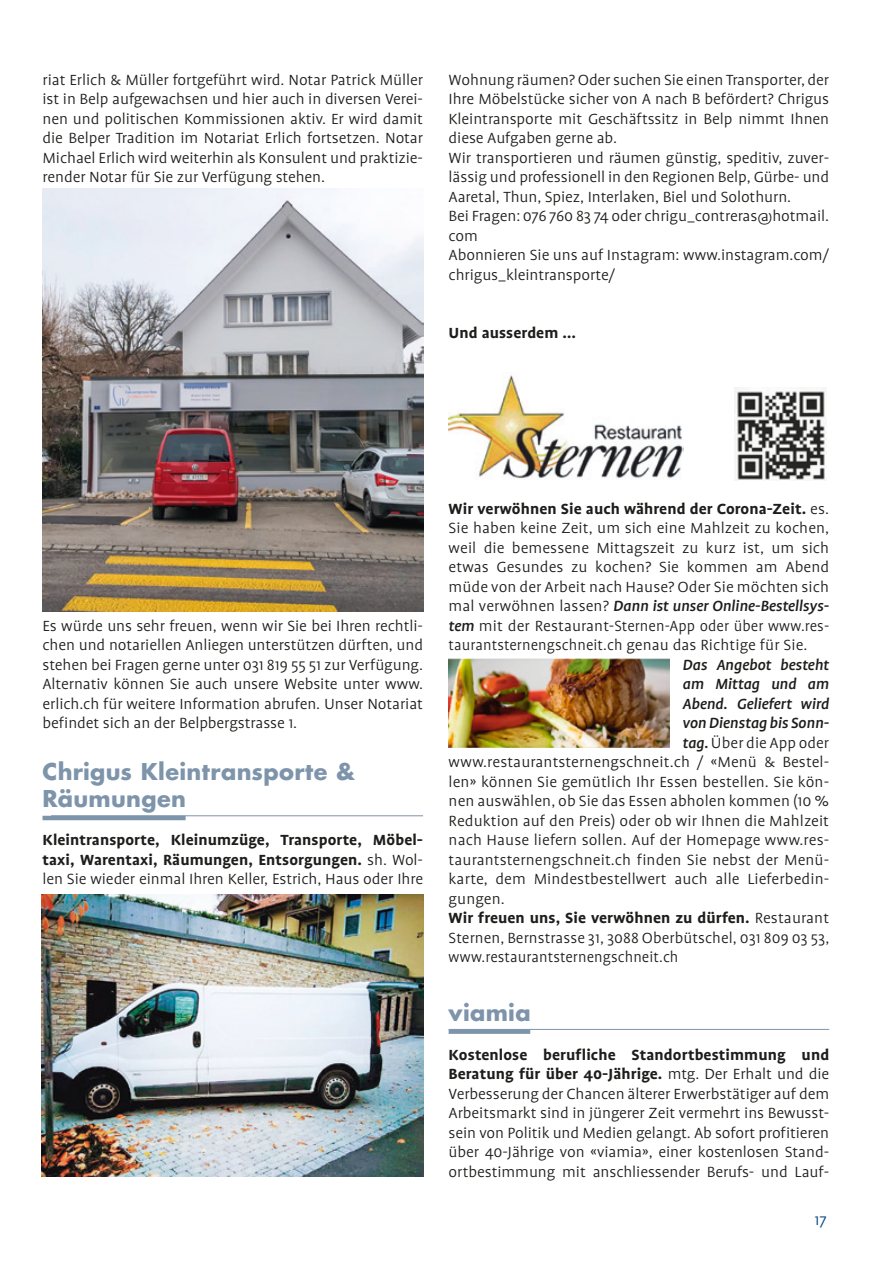
<style>
.page{position:relative;width:893px;height:1263px;background:#fff}
.page>*{position:absolute;margin:0;border:0;box-sizing:border-box;transform-origin:0 0}
.t1{font:700 22.5px/26.7px "Futura";letter-spacing:.015em;color:#7d94ab}
.t2{font:300 16.8px/19.5px "Profile";letter-spacing:-.005em;color:#1d1d1b;text-align:justify;scale:1.05 1}
.t3{font:700 16.8px/19.5px "Profile";letter-spacing:.005em;color:#1d1d1b;text-align:justify;scale:1.05 1}
.t4{font:300 16.8px "Profile";letter-spacing:-.005em;color:#1d1d1b}
.t5{font:italic 500 16.8px "Profile";letter-spacing:-.01em;color:#1d1d1b;scale:1.05 1}
.t6{font:300 16.8px "Profile";letter-spacing:-.005em;color:#1d1d1b;scale:1.04 1}
.t7{font:300 16.8px "Profile";color:#003f7d;scale:1.05 1}
.s1{font-weight:300}
.s2{font-weight:700}
.s3{font-weight:500;font-style:italic}
</style>
<div class="page">
<hr style="left:43px;top:816px;width:143px;height:4px;background:#7d94ab">
<hr style="left:51px;top:815px;width:372px;height:1px;background:#7d94ab">
<div style="left:449px;top:1029px;width:81px;height:5px;background:#7d94ab"></div>
<hr style="left:449px;top:1029px;width:380px;height:1px;background:#7d94ab">
<img style="left:449px;top:659px;width:221px;height:89px">
<img style="left:449px;top:375px;width:235px;height:104px">
<img style="left:735px;top:387px;width:91px;height:94px">
<img style="left:42px;top:894px;width:381px;height:283px">
<img style="left:43px;top:188px;width:380px;height:423px">
<p class="t2" style="left:43px;top:70px;width:364px">riat Erlich &amp; Müller fortgeführt wird. Notar Patrick Müller ist in Belp aufgewachsen und hier auch in diversen Verei&shy;nen und politischen Kommissionen aktiv. Er wird damit die Belper Tradition im Notariat Erlich fortsetzen. Notar Michael Erlich wird weiterhin als Konsulent und praktizie&shy;render Notar für Sie zur Verfügung stehen.</p>
<p class="t2" style="left:449px;top:70px;width:364px;text-align:left">Wohnung räumen? Oder suchen Sie einen Transporter, der Ihre Möbelstücke sicher von A nach B befördert? Chrigus Kleintransporte mit Geschäftssitz in Belp nimmt Ihnen diese Aufgaben gerne ab.<br>Wir transportieren und räumen günstig, speditiv, zuver&shy;lässig und professionell in den Regionen Belp, Gürbe- und Aaretal, Thun, Spiez, Interlaken, Biel und Solothurn.<br>Bei Fragen: 076 760 83 74 oder chrigu_contreras@hotmail. com<br>Abonnieren Sie uns auf Instagram: www.instagram.com/ chrigus_kleintransporte/</p>
<p class="t3" style="left:449px;top:323px;width:123px">Und ausserdem …</p>
<p class="t2" style="left:43px;top:616px;width:364px">Es würde uns sehr freuen, wenn wir Sie bei Ihren rechtli&shy;chen und notariellen Anliegen unterstützen dürften, und stehen bei Fragen gerne unter 031 819 55 51 zur Verfügung.<br>Alternativ können Sie auch unsere Website unter www. erlich.ch für weitere Information abrufen. Unser Notariat befindet sich an der Belpbergstrasse 1.</p>
<h1 class="t1" style="left:43px;top:758px;width:314px">Chrigus Kleintransporte &amp;<br>Räumungen</h1>
<p class="t3" style="left:43px;top:830px;width:364px">Kleintransporte, Kleinumzüge, Transporte, Möbel&shy;taxi, Warentaxi, Räumungen, Entsorgungen. <span class="s1">sh. Wol&shy;len Sie wieder einmal Ihren Keller, Estrich, Haus oder Ihre</span></p>
<p class="t2" style="left:449px;top:499px;width:364px"><span class="s2">Wir verwöhnen Sie auch während der Corona-Zeit.</span> es.<br>Sie haben keine Zeit, um sich eine Mahlzeit zu kochen, weil die bemessene Mittagszeit zu kurz ist, um sich etwas Gesundes zu kochen? Sie kommen am Abend müde von der Arbeit nach Hause? Oder Sie möchten sich mal verwöhnen lassen? <span class="s3">Dann ist unser Online-Bestellsys&shy;tem</span> mit der Restaurant-Sternen-App oder über www.res&shy;taurantsternengschneit.ch genau das Richtige für Sie.</p>
<p class="t5" style="left:682px;top:656px;width:141px">Das Angebot besteht</p>
<p class="t5" style="left:682px;top:675px;width:141px">am Mittag und am</p>
<p class="t5" style="left:682px;top:695px;width:141px">Abend. Geliefert wird</p>
<p class="t5" style="left:682px;top:714px;width:141px">von Dienstag bis Sonn-</p>
<p class="t6" style="left:682px;top:734px;width:143px"><span class="s3">tag.</span>Über die App oder</p>
<p class="t2" style="left:449px;top:752px;width:364px">www.restaurantsternengschneit.ch / «Menü &amp; Bestel-</p>
<p class="t2" style="left:449px;top:772px;width:364px">len» können Sie gemütlich Ihr Essen bestellen. Sie kön-</p>
<p class="t2" style="left:449px;top:791px;width:364px">nen auswählen, ob Sie das Essen abholen kommen (10 %</p>
<p class="t2" style="left:449px;top:811px;width:364px">Reduktion auf den Preis) oder ob wir Ihnen die Mahlzeit</p>
<p class="t2" style="left:449px;top:830px;width:364px">nach Hause liefern sollen. Auf der Homepage www.res-</p>
<p class="t2" style="left:449px;top:850px;width:364px">taurantsternengschneit.ch finden Sie nebst der Menü-</p>
<p class="t2" style="left:449px;top:869px;width:364px">karte, dem Mindestbestellwert auch alle Lieferbedin-</p>
<p class="t2" style="left:449px;top:889px;width:55px">gungen.</p>
<p class="t3" style="left:449px;top:908px;width:364px">Wir freuen uns, Sie verwöhnen zu dürfen. <span class="s1">Restaurant</span></p>
<p class="t4" style="left:449px;top:929px;width:382px">Sternen, Bernstrasse 31, 3088 Oberbütschel, 031 809 03 53,</p>
<p class="t4" style="left:449px;top:948px;width:231px">www.restaurantsternengschneit.ch</p>
<h1 class="t1" style="left:449px;top:998px;width:84px">viamia</h1>
<p class="t2" style="left:449px;top:1045px;width:364px"><span class="s2">Kostenlose berufliche Standortbestimmung und Beratung für über 40-Jährige.</span> mtg. Der Erhalt und die Verbesserung der Chancen älterer Erwerbstätiger auf dem Arbeitsmarkt sind in jüngerer Zeit vermehrt ins Bewusst&shy;sein von Politik und Medien gelangt. Ab sofort profitieren über 40-Jährige von «viamia», einer kostenlosen Stand&shy;ortbestimmung mit anschliessender Berufs- und Lauf-</p>
<p class="t7" style="left:815px;top:1211px;width:13px">17</p>
</div>
